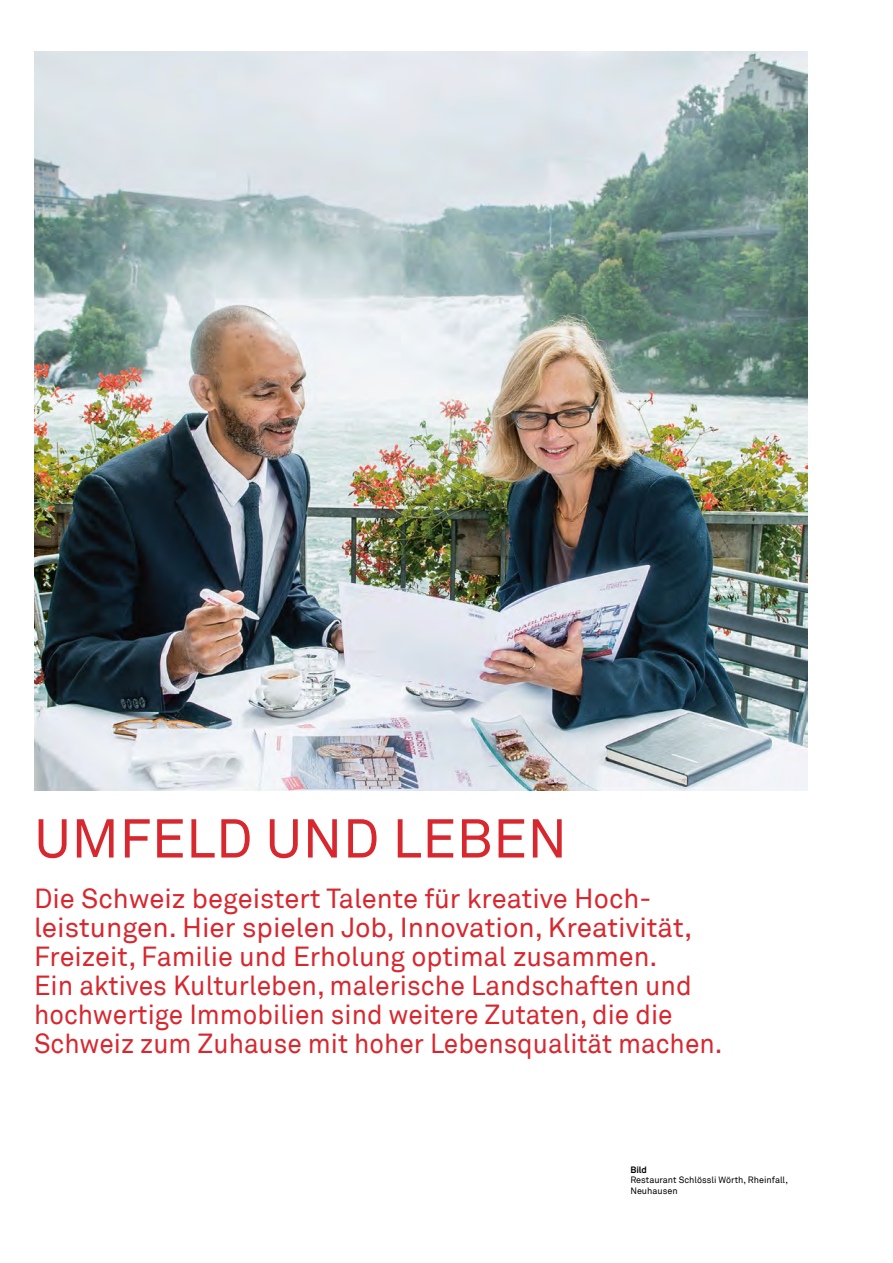
<style>
.page{position:relative;width:893px;height:1263px;background:#fff}
.page>*{position:absolute;margin:0;border:0;box-sizing:border-box;transform-origin:0 0}
.t1{font:54px "Akkurat S GE Regular";letter-spacing:.01em;color:#d7282f}
.t2{font:27px/29.1px "Akkurat S GE Regular";color:#d7282f}
.t3{font:9px/10.5px "Akkurat S GE Regular";color:#000}
.t4{font:9px "Akkurat S GE Bold";color:#000}
</style>
<div class="page">
<img style="left:34px;top:51px;width:774px;height:739px">
<h1 class="t1" style="left:34px;top:800px;width:534px">UMFELD UND LEBEN</h1>
<p class="t2" style="left:34px;top:883px;width:690px">Die Schweiz begeistert Talente für kreative Hoch&shy;leistungen. Hier spielen Job, Innovation, Kreativität, Freizeit, Familie und Erholung optimal zusammen.<br>Ein aktives Kulturleben, malerische Landschaften und hochwertige Immobilien sind weitere Zutaten, die die Schweiz zum Zuhause mit hoher Lebensqualität machen.</p>
<p class="t4" style="left:630px;top:1163px;width:18px">Bild</p>
<p class="t3" style="left:630px;top:1174px;width:159px">Restaurant Schlössli Wörth, Rheinfall,<br>Neuhausen</p>
</div>
